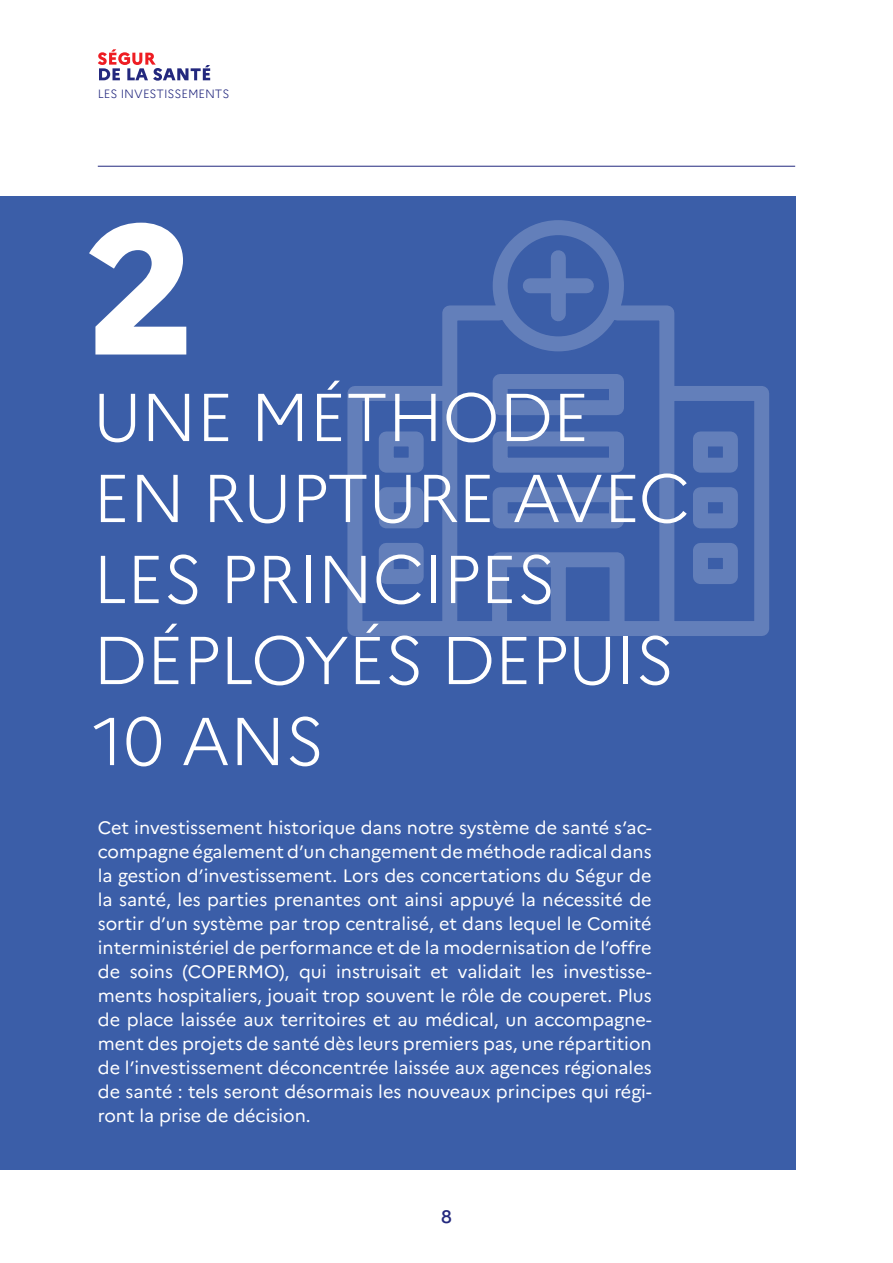
<style>
.page{position:relative;width:893px;height:1263px;background:#fff}
.page>*{position:absolute;margin:0;border:0;box-sizing:border-box;transform-origin:0 0}
.Titre_partie{font:800 183.15px "Marianne";color:#fff}
.Titre_partie-2{font:300 67.5px/81px "Marianne";letter-spacing:-.01em;color:#fff}
.Intro{font:18px/24px "Marianne";color:#fff;text-align:justify}
.t1{font:500 18px "Marianne";color:#23287e}
.t2{font:300 12px "Marianne";color:#23287e}
</style>
<div class="page">
<hr style="left:98px;top:166px;width:697px;height:1px;background:#23287e">
<svg style="left:98px;top:49px;width:112px;height:32px"></svg>
<div style="left:0;top:196px;width:795px;height:974px;background:#3b5ea8"></div>
<svg style="left:347px;top:220px;width:422px;height:416px"></svg>
<p class="t2" style="left:98px;top:87px;width:133px">LES INVESTISSEMENTS</p>
<p class="Titre_partie" style="left:86px;top:178px;width:111px">2</p>
<p class="Titre_partie-2" style="left:93px;top:376px;width:599px">UNE MÉTHODE<br>EN RUPTURE AVEC<br>LES PRINCIPES<br>DÉPLOYÉS DEPUIS<br>10 ANS</p>
<p class="Intro" style="left:98px;top:816px;width:555px">Cet investissement historique dans notre système de santé s’ac&shy;compagne également d’un changement de méthode radical dans la gestion d’investissement. Lors des concertations du Ségur de la santé, les parties prenantes ont ainsi appuyé la nécessité de sortir d’un système par trop centralisé, et dans lequel le Comité interministériel de performance et de la modernisation de l’offre de soins (COPERMO), qui instruisait et validait les investisse&shy;ments hospitaliers, jouait trop souvent le rôle de couperet. Plus de place laissée aux territoires et au médical, un accompagne&shy;ment des projets de santé dès leurs premiers pas, une répartition de l’investissement déconcentrée laissée aux agences régionales de santé : tels seront désormais les nouveaux principes qui régi&shy;ront la prise de décision.</p>
<p class="t1" style="left:441px;top:1205px;width:12px">8</p>
</div>
